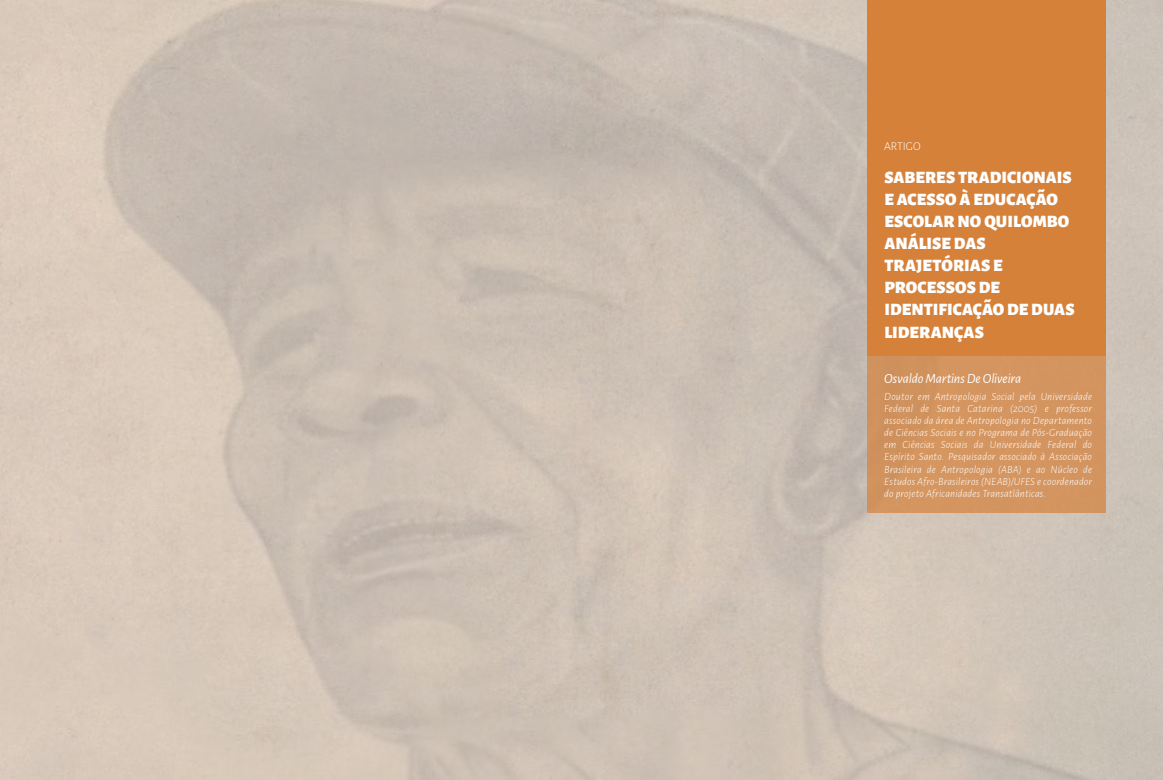
<style>
.page{position:relative;width:1163px;height:780px;background:#fff}
.page>*{position:absolute;margin:0;border:0;box-sizing:border-box;transform-origin:0 0}
.t1{font:900 17.5px/22px "Alegreya Sans";color:#fff}
.t2{font:italic 14px "Alegreya Sans";letter-spacing:-.01em;color:#fff}
.t3{font:300 12px "Alegreya Sans";letter-spacing:-.01em;color:#fff}
.t4{font:italic 300 11px/12px "Alegreya Sans";letter-spacing:.015em;color:#fff;text-align:justify}
</style>
<div class="page">
<img style="left:0;top:0;width:1162px;height:780px">
<div style="left:867px;top:0;width:239px;height:356px;background:#d6813a"></div>
<div style="left:867px;top:356px;width:239px;height:156px;background:#d49560"></div>
<p class="t3" style="left:884px;top:138px;width:38px">ARTIGO</p>
<h1 class="t1" style="left:884px;top:165px;width:189px">SABERES TRADICIONAIS<br>E ACESSO À EDUCAÇÃO<br>ESCO</h1>
<h1 class="t1" style="left:884px;top:209px;width:192px;text-indent:40px">LAR NO QUILOMBO<br>ANÁLISE DAS<br>TRAJETÓRIAS E<br>PROCESSOS DE<br>IDENTIFICAÇÃO DE DUAS<br>LIDERANÇAS</h1>
<p class="t2" style="left:884px;top:369px;width:138px">Osvaldo Martins De Oliveira</p>
<p class="t4" style="left:884px;top:390px;width:209px">Doutor em Antropologia Social pela Universidade Federal de Santa Catarina (2005) e professor associado da área de Antropologia no Departamento de Ciências Sociais e no Programa de Pós-Graduação em Ciências Sociais da Universidade Federal do Espírito Santo. Pesquisador associado à Associação Brasileira de Antropologia (ABA) e ao Núcleo de Estudos Afro-Brasileiros (NEAB)/UFES e coordenador do projeto Africanidades Transatlânticas.</p>
</div>
